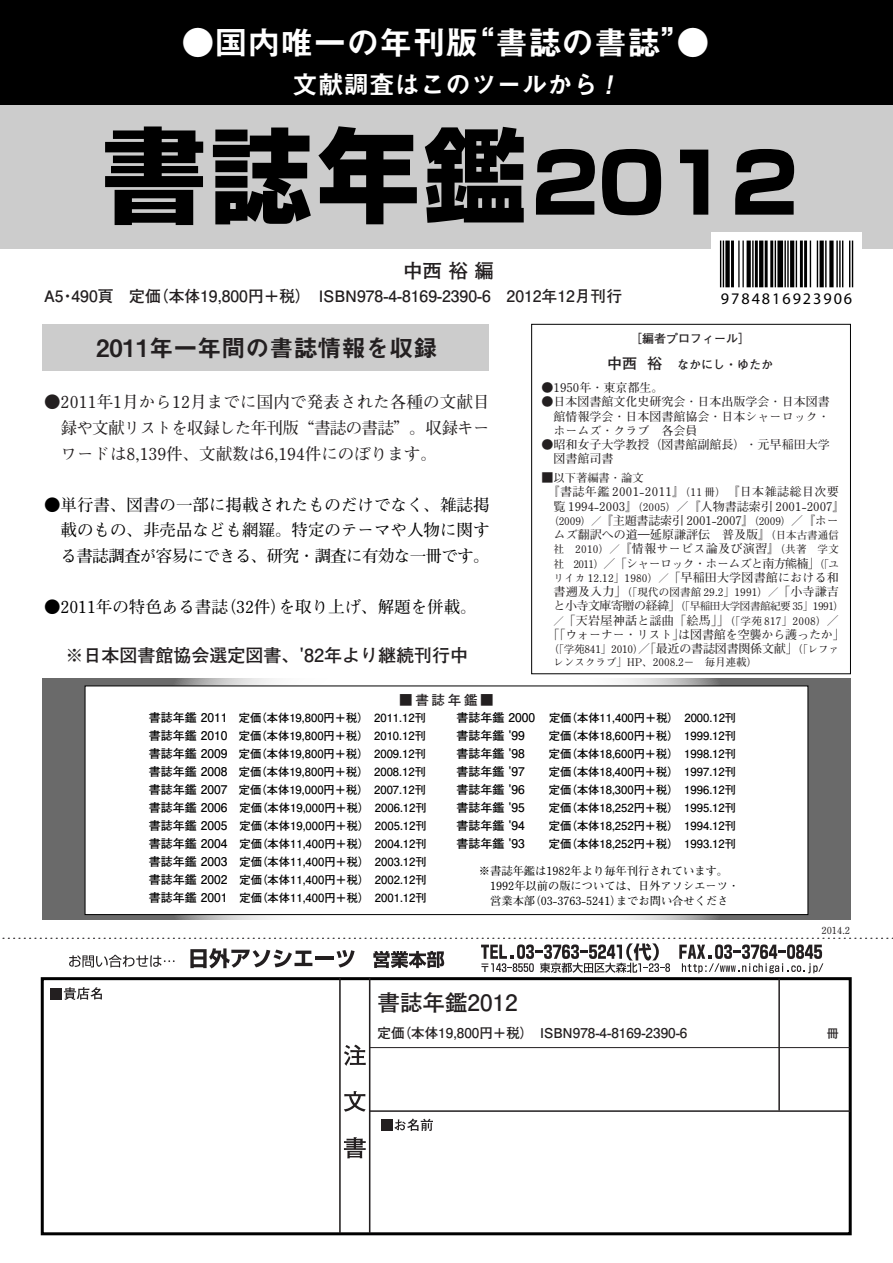
<style>
.page{position:relative;width:893px;height:1263px;background:#fff}
.page>*{position:absolute;margin:0;border:0;box-sizing:border-box;transform-origin:0 0}
.t1{font:800 102px "Shin Go Pro";color:#000}
.t2{font:33px "Midashi Go Pro MB31";color:#fff}
.t3{font:25.5px "Midashi Go Pro MB31";color:#fff}
.t4{font:24px "Midashi Go Pro MB31";color:#231f20}
.t5{font:700 22.5px "Futo Go B101 Pro";color:#231f20}
.t6{font:700 19.5px "Futo Go B101 Pro";color:#231f20}
.t7{font:700 18px "Futo Go B101 Pro";color:#231f20}
.t8{font:700 16.5px/25.5px "Futo Min A101 Pro";color:#000;text-align:justify}
.t9{font:700 16.5px/25.5px "Futo Min A101 Pro";letter-spacing:-.02em;color:#231f20;text-align:justify}
.t10{font:16.2px "Myriad";letter-spacing:.12em;color:#000}
.t11{font:700 15.75px "Futo Go B101 Pro";color:#231f20}
.t12{font:700 13.5px "Futo Go B101 Pro";color:#231f20}
.t13{font:700 12px/14.2px "Futo Min A101 Pro";color:#231f20;text-align:center}
.t14{font:700 12px "Futo Go B101 Pro";color:#000}
.t15{font:700 12px/25.5px "Futo Go B101 Pro";color:#231f20;text-align:center}
.t16{font:700 11.25px/18px "Futo Go B101 Pro";color:#000;text-align:justify}
.t17{font:700 11.25px/15px "Futo Min A101 Pro";color:#000}
.t18{font:700 11.25px "Futo Min A101 Pro";color:#231f20}
.t19{font:700 10.5px/14.2px "Futo Min A101 Pro";color:#231f20}
.t20{font:700 9.75px "Futo Min A101 Pro";color:#231f20}
.s1{font-style:italic}
.s2{font-size:82.5px}
.s3{color:#231f20}
.s4{font-size:15px}
.s5{font-size:12px}
.s6{font-size:10.5px}
</style>
<div class="page">
<div style="left:41px;top:977px;width:811px;height:258px;border:3px solid #000"></div>
<hr style="left:339px;top:978px;width:2px;height:255px;background:#231f20">
<hr style="left:369px;top:978px;width:1px;height:255px;background:#231f20">
<svg style="left:344px;top:1044px;width:22px;height:22px"></svg>
<svg style="left:344px;top:1091px;width:22px;height:20px"></svg>
<svg style="left:344px;top:1137px;width:22px;height:21px"></svg>
<div style="left:51px;top:988px;width:11px;height:11px;background:#231f20"></div>
<svg style="left:64px;top:987px;width:38px;height:13px"></svg>
<div style="left:381px;top:1119px;width:11px;height:12px;background:#231f20"></div>
<svg style="left:394px;top:1118px;width:39px;height:13px"></svg>
<svg style="left:2px;top:938px;width:891px;height:35px"></svg>
<hr style="left:778px;top:979px;width:2px;height:131px;background:#231f20">
<hr style="left:370px;top:1047px;width:480px;height:1px;background:#231f20">
<hr style="left:370px;top:1110px;width:480px;height:2px;background:#231f20">
<div style="left:43px;top:324px;width:446px;height:47px;background:#ccc"></div>
<div style="left:0;top:0;width:893px;height:248px;background:#ccc"></div>
<div style="left:0;top:0;width:893px;height:104px;background:#000"></div>
<div style="left:531px;top:324px;width:320px;height:350px;border:1px solid #000"></div>
<svg style="left:43px;top:679px;width:807px;height:241px;fill:#6a6a6a"></svg>
<div style="left:85px;top:686px;width:723px;height:229px;background:#fff;border:1px solid #000"></div>
<svg style="left:711px;top:232px;width:151px;height:56px"></svg>
<hr style="left:720px;top:241px;width:1px;height:46px;background:#000">
<hr style="left:723px;top:241px;width:1px;height:46px;background:#000">
<div style="left:725px;top:241px;width:5px;height:46px;background:#000"></div>
<hr style="left:731px;top:241px;width:3px;height:46px;background:#000">
<hr style="left:738px;top:241px;width:2px;height:46px;background:#000">
<hr style="left:742px;top:241px;width:2px;height:46px;background:#000">
<svg style="left:747px;top:241px;width:4px;height:46px"></svg>
<hr style="left:752px;top:241px;width:2px;height:46px;background:#000">
<hr style="left:755px;top:241px;width:3px;height:46px;background:#000">
<svg style="left:759px;top:241px;width:4px;height:46px"></svg>
<hr style="left:765px;top:241px;width:3px;height:46px;background:#000">
<hr style="left:770px;top:241px;width:3px;height:46px;background:#000">
<hr style="left:775px;top:241px;width:1px;height:46px;background:#000">
<div style="left:777px;top:241px;width:6px;height:46px;background:#000"></div>
<hr style="left:784px;top:241px;width:2px;height:46px;background:#000">
<hr style="left:787px;top:241px;width:2px;height:46px;background:#000">
<svg style="left:790px;top:241px;width:4px;height:46px"></svg>
<hr style="left:796px;top:241px;width:1px;height:46px;background:#000">
<hr style="left:800px;top:241px;width:3px;height:46px;background:#000">
<hr style="left:804px;top:241px;width:3px;height:46px;background:#000">
<hr style="left:810px;top:241px;width:1px;height:46px;background:#000">
<hr style="left:817px;top:241px;width:1px;height:46px;background:#000">
<div style="left:819px;top:241px;width:5px;height:46px;background:#000"></div>
<hr style="left:825px;top:241px;width:2px;height:46px;background:#000">
<div style="left:829px;top:241px;width:5px;height:46px;background:#000"></div>
<hr style="left:836px;top:241px;width:2px;height:46px;background:#000">
<hr style="left:839px;top:241px;width:2px;height:46px;background:#000">
<hr style="left:842px;top:241px;width:1px;height:46px;background:#000">
<hr style="left:849px;top:241px;width:1px;height:46px;background:#000">
<hr style="left:852px;top:241px;width:1px;height:46px;background:#000">
<h2 class="t2" style="left:182px;top:16px;width:530px">●国内唯一の年刊版“書誌の書誌”●</h2>
<h3 class="t3" style="left:293px;top:64px;width:336px">文献調査はこのツールから<span class="s1">！</span></h3>
<h1 class="t1" style="left:103px;top:95px;width:696px">書誌年鑑<span class="s2">2012</span></h1>
<h3 class="t6" style="left:403px;top:255px;width:92px">中西裕編</h3>
<h3 class="t11" style="left:44px;top:283px;width:579px">A5・490頁 定価（本体19,800円＋税） ISBN978-4-8169-2390-6 2012年12月刊行</h3>
<h3 class="t4" style="left:96px;top:329px;width:343px">2011年一年間の書誌情報を収録</h3>
<h3 class="t9" style="left:61px;top:387px;width:431px;text-indent:-16px">●2011年1月から12月までに国内で発表された各種の文献目録や文献リストを収録した年刊版“書誌の書誌”。収録キーワードは8,139件、文献数は6,194件にのぼります。</h3>
<h3 class="t8" style="left:61px;top:489px;width:431px;text-indent:-17px">●単行書、図書の一部に掲載されたものだけでなく、雑誌掲載のもの、非売品なども網羅。特定のテーマや人物に関する書誌調査が容易にできる、研究・調査に有効な一冊です。</h3>
<h3 class="t8" style="left:44px;top:591px;width:434px">●2011年の特色ある書誌（32件）を取り上げ、解題を併載<span class="s3">。</span></h3>
<h3 class="t7" style="left:65px;top:641px;width:404px">※日本図書館協会選定図書、'82年より継続刊行中</h3>
<h3 class="t10" style="left:721px;top:291px;width:133px">9784816923906</h3>
<p class="t15" style="left:607px;top:324px;width:167px">［編者プロフィール］<br><span class="s4">中西 裕</span> なかにし・ゆたか</p>
<p class="t13" style="left:542px;top:379px;width:123px">●1950年・東京都生。</p>
<p class="t13" style="left:554px;top:393px;width:277px;text-align:justify;text-indent:-12px">●日本図書館文化史研究会・日本出版学会・日本図書館情報学会・日本図書館協会・日本シャーロック・ホームズ・クラブ 各会員</p>
<p class="t13" style="left:554px;top:436px;width:277px;text-align:left;text-indent:-12px">●昭和女子大学教授（図書館副館長）・元早稲田大学図書館司書</p>
<p class="t18" style="left:542px;top:469px;width:103px"><span class="s5">■</span>以下著編書・論文</p>
<p class="t13" style="left:548px;top:483px;width:299px">『書誌年鑑 2001-2011』<span class="s6">（11 冊）</span>『日本雑誌総目次要覧 1994-2003』<span class="s6">（2005）</span>／『人物書誌索引 2001-2007』<span class="s6">（2009）／</span>『主題書誌索引 2001-2007』<span class="s6">（2009）</span>／『ホームズ翻訳への道―延原謙評伝 普及版』<span class="s6">（日本古書通信社 2010）／</span>『情報サービス論及び演習』<span class="s6">（共著 学文社 2011）</span>／「シャーロック・ホームズと南方熊楠」<span class="s6">（「ユ</span></p>
<p class="t19" style="left:554px;top:569px;width:292px">リイカ 12.12」1980）／<span class="s5">「早稲田大学図書館における和書遡及入力」</span>（「現代の図書館 29.2」1991）／<span class="s5">「小寺謙吉と小寺文庫寄贈の経緯」</span>（「早稲田大学図書館紀要 35」1991）</p>
<p class="t13" style="left:548px;top:611px;width:299px"><span class="s6">／</span>「天岩屋神話と謡曲「絵馬」」<span class="s6">（「学苑 817」2008）</span>／「「ウォーナー・リスト」は図書館を空襲から護ったか」</p>
<p class="t19" style="left:554px;top:641px;width:287px;line-height:12.8px;text-indent:-5px">（「学苑841」2010）<span class="s5">／「最近の書誌図書関係文献」</span>（「レファレンスクラブ」HP、2008.2－ 毎月連載）</p>
<p class="t12" style="left:399px;top:689px;width:96px">■書誌年鑑■</p>
<p class="t16" style="left:149px;top:707px;width:279px"><span class="s5">書誌年鑑 2011</span> 定価（本体19,800円＋税） 2011.12刊<span class="s5">書誌年鑑 2010</span> 定価（本体19,800円＋税） 2010.12刊<span class="s5">書誌年鑑 2009</span> 定価（本体19,800円＋税） 2009.12刊<span class="s5">書誌年鑑 2008</span> 定価（本体19,800円＋税） 2008.12刊<span class="s5">書誌年鑑 2007</span> 定価（本体19,000円＋税） 2007.12刊<span class="s5">書誌年鑑 2006</span> 定価（本体19,000円＋税） 2006.12刊<span class="s5">書誌年鑑 2005</span> 定価（本体19,000円＋税） 2005.12刊<span class="s5">書誌年鑑 2004</span> 定価（本体11,400円＋税） 2004.12刊<span class="s5">書誌年鑑 2003</span> 定価（本体11,400円＋税） 2003.12刊<span class="s5">書誌年鑑 2002</span> 定価（本体11,400円＋税） 2002.12刊<span class="s5">書誌年鑑 2001</span> 定価（本体11,400円＋税） 2001.12刊</p>
<p class="t16" style="left:456px;top:707px;width:281px"><span class="s5">書誌年鑑 2000</span> 定価（本体11,400円＋税） 2000.12刊</p>
<p class="t14" style="left:456px;top:726px;width:70px">書誌年鑑 '99</p>
<p class="t16" style="left:549px;top:725px;width:189px">定価（本体18,600円＋税） 1999.12刊</p>
<p class="t14" style="left:456px;top:744px;width:70px">書誌年鑑 '98</p>
<p class="t16" style="left:549px;top:743px;width:189px">定価（本体18,600円＋税） 1998.12刊</p>
<p class="t14" style="left:456px;top:762px;width:70px">書誌年鑑 '97</p>
<p class="t16" style="left:549px;top:761px;width:189px">定価（本体18,400円＋税） 1997.12刊</p>
<p class="t14" style="left:456px;top:780px;width:70px">書誌年鑑 '96</p>
<p class="t16" style="left:549px;top:779px;width:189px">定価（本体18,300円＋税） 1996.12刊</p>
<p class="t14" style="left:456px;top:798px;width:70px">書誌年鑑 '95</p>
<p class="t16" style="left:549px;top:797px;width:189px">定価（本体18,252円＋税） 1995.12刊</p>
<p class="t14" style="left:456px;top:816px;width:70px">書誌年鑑 '94</p>
<p class="t16" style="left:549px;top:815px;width:189px">定価（本体18,252円＋税） 1994.12刊</p>
<p class="t14" style="left:456px;top:834px;width:70px">書誌年鑑 '93</p>
<p class="t16" style="left:549px;top:833px;width:189px">定価（本体18,252円＋税） 1993.12刊</p>
<p class="t17" style="left:490px;top:862px;width:251px;text-indent:-11px">※書誌年鑑は1982年より毎年刊行されています。<br>1992年以前の版については、日外アソシエーツ・営業本部（03-3763-5241）までお問い合せくださ</p>
<p class="t20" style="left:821px;top:923px;width:30px">2014.2</p>
<h3 class="t5" style="left:378px;top:984px;width:142px">書誌年鑑2012</h3>
<p class="t12" style="left:378px;top:1022px;width:311px">定価（本体19,800円＋税） ISBN978-4-8169-2390-6</p>
<p class="t15" style="left:827px;top:1019px;width:13px">冊</p>
</div>
